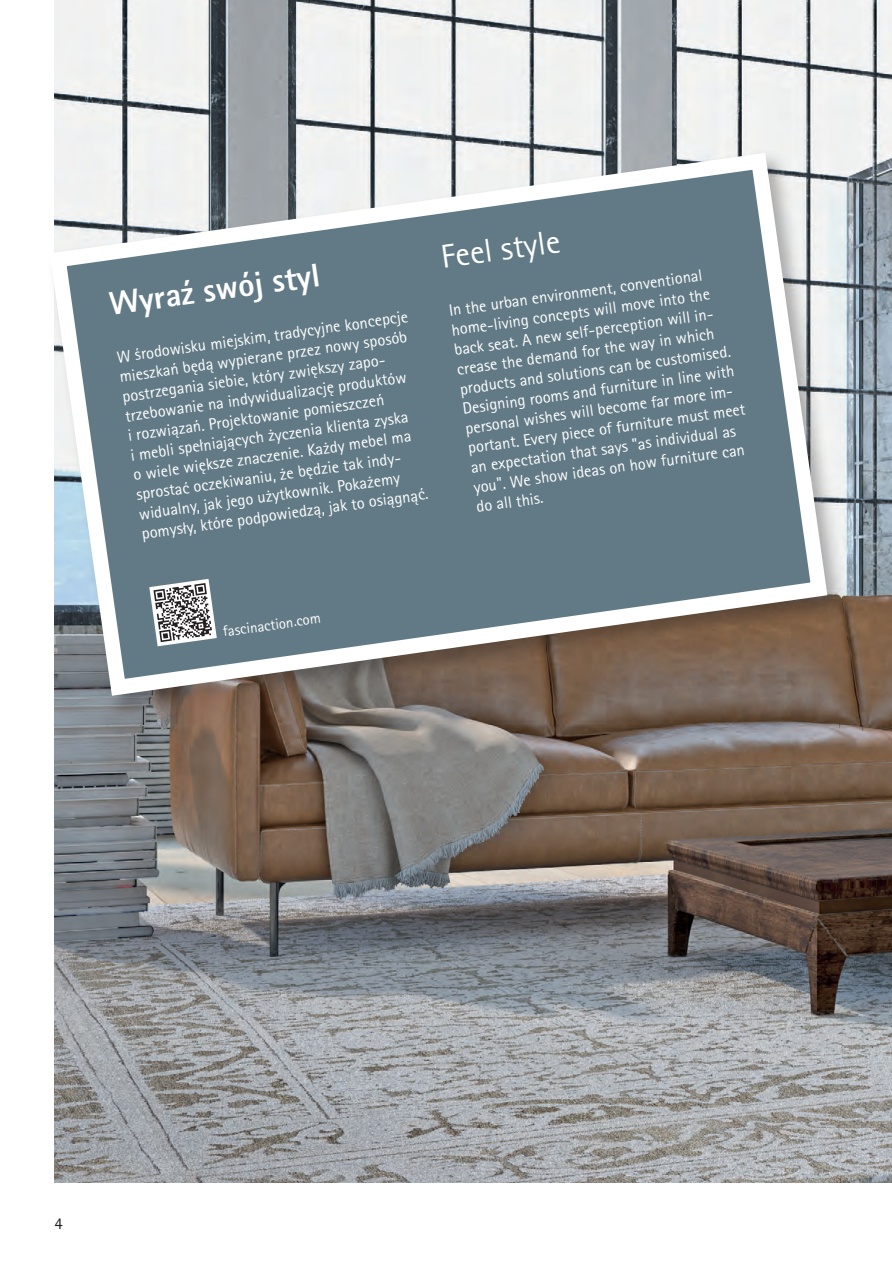
<style>
.page{position:relative;width:892px;height:1262px;background:#fff}
.page>*{position:absolute;margin:0;border:0;box-sizing:border-box;transform-origin:0 0}
.t1{font:800 33px "Rotis Sans Serif Pro Cyr";color:#fff}
.t2{font:33px "Rotis Sans Serif Pro Cyr";color:#fff}
.t3{font:16.5px/19.8px "Rotis Sans Serif Pro Cyr";color:#fff}
.t4{font:16.5px "Rotis Sans Serif Pro Cyr";color:#231f20}
.t5{font:14.85px "Rotis Sans Serif Pro Cyr";color:#fff}
</style>
<div class="page">
<img style="left:54px;top:0;width:837px;height:1182px">
<div style="left:45px;top:148px;width:804px;height:570px;background:#231f20;opacity:.35"></div>
<svg style="left:45px;top:144px;width:790px;height:560px"></svg>
<svg style="left:149px;top:578px;width:68px;height:68px"></svg>
<p class="t1" style="left:107px;top:283px;width:213px;rotate:-8deg">Wyraź swój styl</p>
<p class="t3" style="left:116px;top:347px;width:295px;rotate:-8deg">W środowisku miejskim, tradycyjne koncepcje mieszkań będą wypierane przez nowy sposób postrzegania siebie, który zwiększy zapo&shy;trzebowanie na indywidualizację produktów<br>i rozwiązań. Projektowanie pomieszczeń<br>i mebli spełniających życzenia klienta zyska<br>o wiele większe znaczenie. Każdy mebel ma sprostać oczekiwaniu, że będzie tak indy&shy;widualny, jak jego użytkownik. Pokażemy pomysły, które podpowiedzą, jak to osiągnąć.</p>
<p class="t2" style="left:438px;top:238px;width:121px;rotate:-8deg">Feel style</p>
<p class="t3" style="left:447px;top:301px;width:281px;rotate:-8deg">In the urban environment, conventional home-living concepts will move into the back seat. A new self-perception will in&shy;crease the demand for the way in which products and solutions can be customised.<br>Designing rooms and furniture in line with personal wishes will become far more im&shy;portant. Every piece of furniture must meet an expectation that says "as individual as you". We show ideas on how furniture can do all this.</p>
<p class="t5" style="left:222px;top:622px;width:100px;rotate:-8deg">fascinaction.com</p>
<p class="t4" style="left:54px;top:1213px;width:10px">4</p>
</div>
